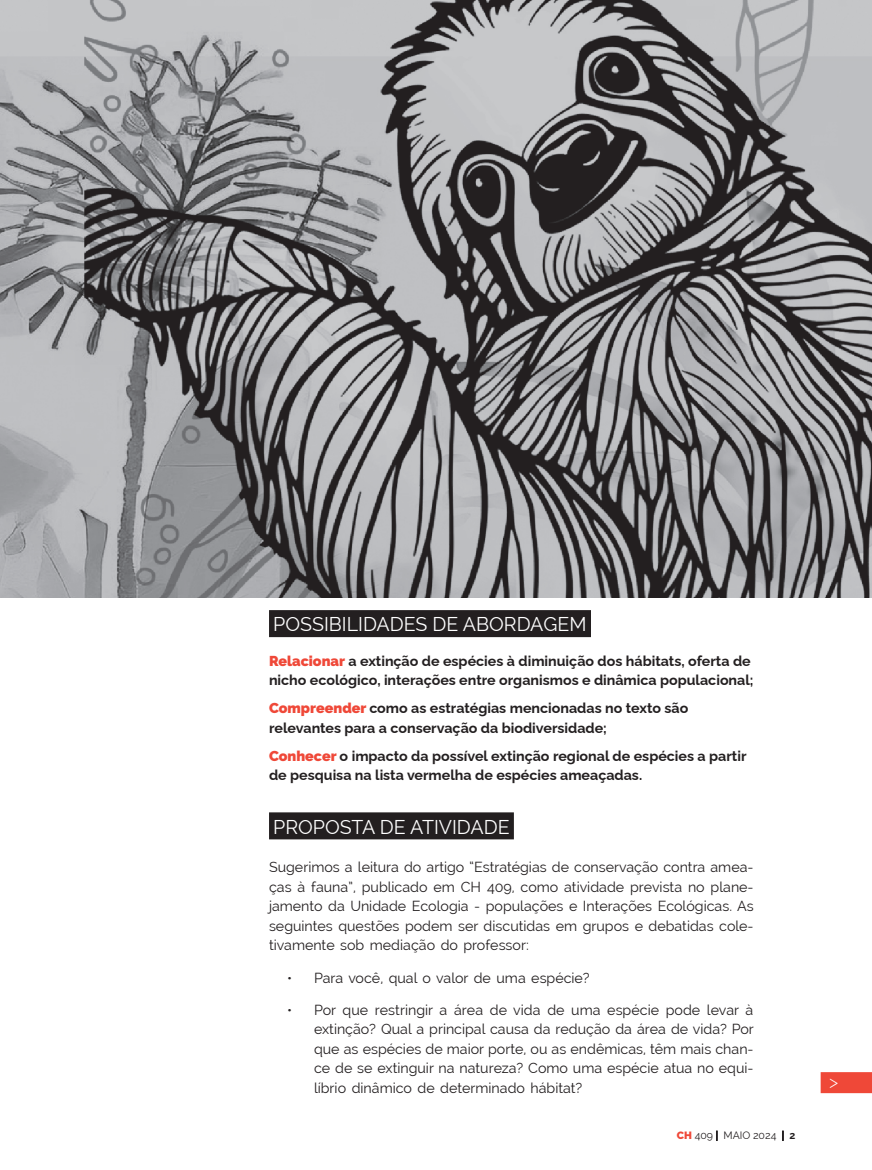
<style>
.page{position:relative;width:872px;height:1170px;background:#fff}
.page>*{position:absolute;margin:0;border:0;box-sizing:border-box;transform-origin:0 0}
.t1{font:19.5px "Raleway";color:#fff}
.t2{font:300 18px "Raleway";color:#fff}
.t3{font:14.25px/19.5px "Raleway";color:#231f20;text-align:justify}
.t4{font:700 14.25px/19.5px "Raleway";color:#231f20}
.t5{font:10.5px "Raleway";color:#231f20}
.s1{font-weight:900;color:#ef4838}
.s2{font-weight:700}
</style>
<div class="page">
<div style="left:820px;top:1072px;width:52px;height:21px;background:#ef4838"></div>
<img style="left:0;top:0;width:872px;height:597px">
<div style="left:269px;top:610px;width:322px;height:27px;background:#231f20"></div>
<div style="left:269px;top:812px;width:245px;height:27px;background:#231f20"></div>
<h1 class="t1" style="left:273px;top:613px;width:315px">POSSIBILIDADES DE ABORDAGEM</h1>
<p class="t4" style="left:269px;top:649px;width:486px"><span class="s1">Relacionar</span> a extinção de espécies à diminuição dos hábitats, oferta de nicho ecológico, interações entre organismos e dinâmica populacional;</p>
<p class="t4" style="left:269px;top:697px;width:421px"><span class="s1">Compreender</span> como as estratégias mencionadas no texto são relevantes para a conservação da biodiversidade;</p>
<p class="t4" style="left:269px;top:744px;width:479px"><span class="s1">Conhecer</span> o impacto da possível extinção regional de espécies a partir de pesquisa na lista vermelha de espécies ameaçadas.</p>
<h1 class="t1" style="left:273px;top:815px;width:238px">PROPOSTA DE ATIVIDADE</h1>
<p class="t3" style="left:269px;top:857px;width:486px">Sugerimos a leitura do artigo “Estratégias de conservação contra amea&shy;ças à fauna”, publicado em CH 409, como atividade prevista no plane&shy;jamento da Unidade Ecologia - populações e Interações Ecológicas. As seguintes questões podem ser discutidas em grupos e debatidas cole&shy;tivamente sob mediação do professor:</p>
<p class="t3" style="left:287px;top:967px;width:304px">• Para você, qual o valor de uma espécie?</p>
<p class="t3" style="left:314px;top:999px;width:441px;text-indent:-27px">• Por que restringir a área de vida de uma espécie pode levar à extinção? Qual a principal causa da redução da área de vida? Por que as espécies de maior porte, ou as endêmicas, têm mais chan&shy;ce de se extinguir na natureza? Como uma espécie atua no equi&shy;líbrio dinâmico de determinado hábitat?</p>
<p class="t5" style="left:677px;top:1129px;width:120px"><span class="s1">CH</span> 409 | MAIO 2024 | <span class="s2">2</span></p>
<p class="t2" style="left:829px;top:1070px;width:44px">&gt; &gt;</p>
</div>
